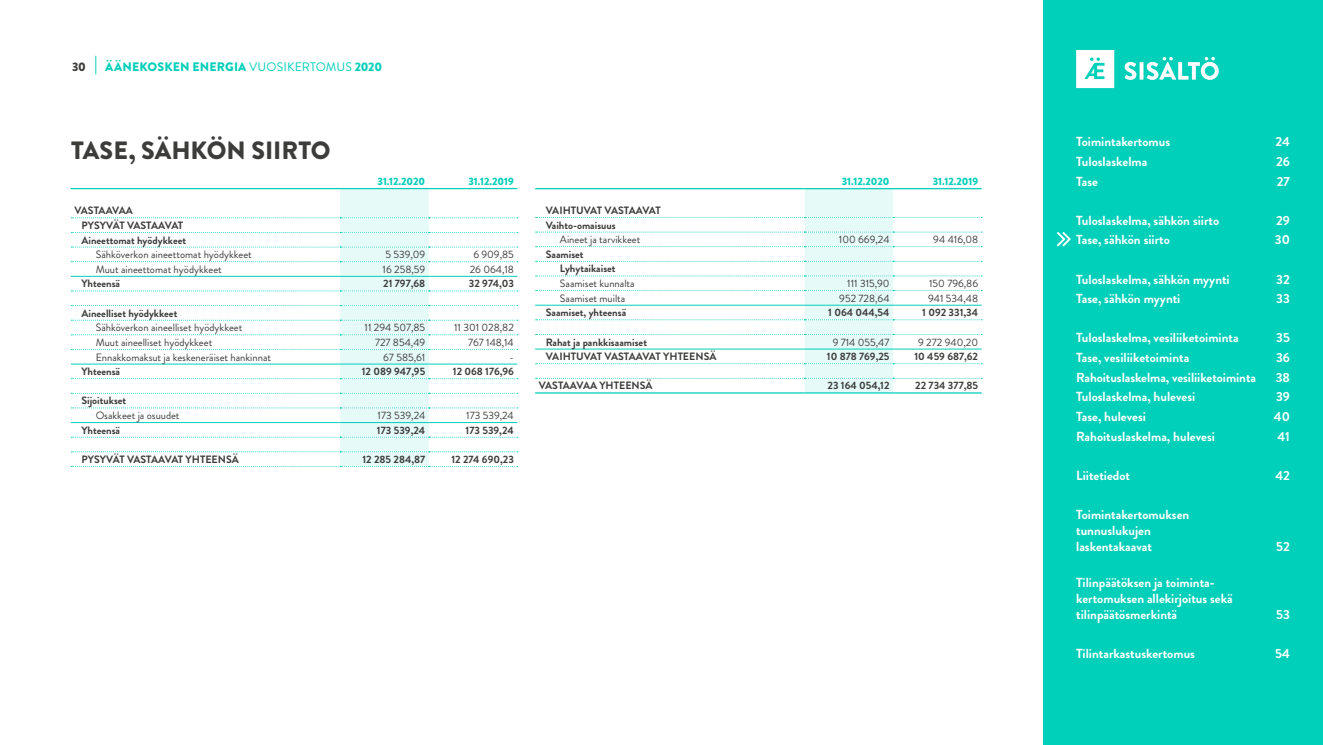
<style>
.page{position:relative;width:1323px;height:745px;background:#fff}
.page>*{position:absolute;margin:0;border:0;box-sizing:border-box;transform-origin:0 0}
.H1_tp{font:900 25px "Brandon Grotesque";color:#3c3c3b}
.t1{font:700 13.12px "Brandon Grotesque";color:#fff}
.t2{font:900 12.25px "Brandon Grotesque";letter-spacing:.01em;color:#00cfb9}
.t3{font:900 12.25px "Brandon Grotesque";color:#3c3c3b}
.table_le_ind_x2{font:10.62px "Brandon Grotesque";color:#3c3c3b}
.table_le_bold_ind{font:700 10.62px "Brandon Grotesque";color:#3c3c3b}
.table_ri{font:10.62px "Brandon Grotesque";color:#3c3c3b}
.table_ri_bold{font:700 10.62px "Brandon Grotesque";color:#3c3c3b}
.table_ri_bold_green{font:900 10.62px "Brandon Grotesque";color:#00cfb9}
.table_le_bold_ind-2{font:700 10.62px "Brandon Grotesque";letter-spacing:-.02em;color:#3c3c3b}
.table_le_bold{font:700 10.62px "Brandon Grotesque";color:#3c3c3b}
.table_le_bold_ind_x2{font:700 10.62px "Brandon Grotesque";color:#3c3c3b}
.table_le_bold-2{font:700 10.62px "Brandon Grotesque";letter-spacing:-.02em;color:#3c3c3b}
.s1{font-weight:400}
</style>
<div class="page">
<div style="left:1043px;top:0;width:280px;height:744px;background:#00cfb9"></div>
<svg style="left:1124px;top:57px;width:95px;height:23px"></svg>
<svg style="left:1076px;top:50px;width:38px;height:38px"></svg>
<svg style="left:95px;top:56px;width:1px;height:18px"></svg>
<svg style="left:71px;top:188px;width:447px;height:278px"></svg>
<hr style="left:71px;top:276px;width:269px;height:1px;background:#00cfb9">
<hr style="left:340px;top:276px;width:89px;height:1px;background:#00cfb9">
<hr style="left:429px;top:276px;width:88px;height:1px;background:#00cfb9">
<hr style="left:71px;top:363px;width:269px;height:1px;background:#00cfb9">
<hr style="left:340px;top:363px;width:89px;height:1px;background:#00cfb9">
<hr style="left:429px;top:363px;width:88px;height:1px;background:#00cfb9">
<hr style="left:71px;top:422px;width:269px;height:1px;background:#00cfb9">
<hr style="left:340px;top:422px;width:89px;height:1px;background:#00cfb9">
<hr style="left:429px;top:422px;width:88px;height:1px;background:#00cfb9">
<hr style="left:71px;top:188px;width:269px;height:1px;background:#00cfb9">
<hr style="left:340px;top:188px;width:89px;height:1px;background:#00cfb9">
<hr style="left:429px;top:188px;width:88px;height:1px;background:#00cfb9">
<svg style="left:536px;top:188px;width:446px;height:204px"></svg>
<hr style="left:535px;top:304px;width:269px;height:1px;background:#00cfb9">
<hr style="left:804px;top:304px;width:89px;height:1px;background:#00cfb9">
<hr style="left:893px;top:304px;width:88px;height:1px;background:#00cfb9">
<hr style="left:535px;top:392px;width:269px;height:1px;background:#00cfb9">
<hr style="left:804px;top:392px;width:89px;height:1px;background:#00cfb9">
<hr style="left:893px;top:392px;width:88px;height:1px;background:#00cfb9">
<hr style="left:535px;top:348px;width:269px;height:1px;background:#00cfb9">
<hr style="left:804px;top:348px;width:89px;height:1px;background:#00cfb9">
<hr style="left:893px;top:348px;width:88px;height:1px;background:#00cfb9">
<hr style="left:535px;top:188px;width:269px;height:1px;background:#00cfb9">
<hr style="left:804px;top:188px;width:89px;height:1px;background:#00cfb9">
<hr style="left:893px;top:188px;width:88px;height:1px;background:#00cfb9">
<svg style="left:1057px;top:232px;width:14px;height:14px"></svg>
<p class="t3" style="left:72px;top:58px;width:15px">30</p>
<p class="t2" style="left:105px;top:58px;width:278px">ÄÄNEKOSKEN ENERGIA <span class="s1">VUOSIKERTOMUS</span> 2020</p>
<h1 class="H1_tp" style="left:71px;top:132px;width:261px">TASE, SÄHKÖN SIIRTO</h1>
<p class="table_ri_bold_green" style="left:377px;top:174px;width:49px">31.12.2020</p>
<p class="table_ri_bold_green" style="left:468px;top:174px;width:47px">31.12.2019</p>
<p class="table_le_bold-2" style="left:74px;top:203px;width:60px">VASTAAVAA</p>
<p class="table_le_bold_ind-2" style="left:81px;top:218px;width:103px">PYSYVÄT VASTAAVAT</p>
<p class="table_le_bold_ind" style="left:81px;top:232px;width:106px">Aineettomat hyödykkeet</p>
<p class="table_le_ind_x2" style="left:96px;top:247px;width:158px">Sähköverkon aineettomat hyödykkeet</p>
<p class="table_ri" style="left:385px;top:247px;width:41px">5 539,09</p>
<p class="table_ri" style="left:473px;top:247px;width:42px">6 909,85</p>
<p class="table_le_ind_x2" style="left:96px;top:261px;width:128px">Muut aineettomat hyödykkeet</p>
<p class="table_ri" style="left:382px;top:261px;width:44px">16 258,59</p>
<p class="table_ri" style="left:470px;top:261px;width:46px">26 064,18</p>
<p class="table_le_bold_ind" style="left:81px;top:276px;width:40px">Yhteensä</p>
<p class="table_ri_bold" style="left:383px;top:276px;width:44px">21 797,68</p>
<p class="table_ri_bold" style="left:469px;top:276px;width:46px">32 974,03</p>
<p class="table_le_bold_ind" style="left:81px;top:305px;width:97px">Aineelliset hyödykkeet</p>
<p class="table_le_ind_x2" style="left:96px;top:320px;width:148px">Sähköverkon aineelliset hyödykkeet</p>
<p class="table_ri" style="left:365px;top:320px;width:62px">11 294 507,85</p>
<p class="table_ri" style="left:454px;top:320px;width:61px">11 301 028,82</p>
<p class="table_le_ind_x2" style="left:96px;top:335px;width:118px">Muut aineelliset hyödykkeet</p>
<p class="table_ri" style="left:375px;top:335px;width:52px">727 854,49</p>
<p class="table_ri" style="left:468px;top:335px;width:47px">767 148,14</p>
<p class="table_le_ind_x2" style="left:96px;top:349px;width:177px">Ennakkomaksut ja keskeneräiset hankinnat</p>
<p class="table_ri" style="left:383px;top:349px;width:44px">67 585,61</p>
<p class="table_le_bold_ind" style="left:81px;top:364px;width:40px">Yhteensä</p>
<p class="table_ri_bold" style="left:362px;top:364px;width:65px">12 089 947,95</p>
<p class="table_ri_bold" style="left:453px;top:364px;width:62px">12 068 176,96</p>
<p class="table_le_bold_ind" style="left:81px;top:393px;width:46px">Sijoitukset</p>
<p class="table_le_ind_x2" style="left:96px;top:408px;width:85px">Osakkeet ja osuudet</p>
<p class="table_ri" style="left:378px;top:408px;width:49px">173 539,24</p>
<p class="table_ri" style="left:466px;top:408px;width:49px">173 539,24</p>
<p class="table_le_bold_ind" style="left:81px;top:422px;width:40px">Yhteensä</p>
<p class="table_ri_bold" style="left:377px;top:422px;width:50px">173 539,24</p>
<p class="table_ri_bold" style="left:466px;top:422px;width:50px">173 539,24</p>
<p class="table_le_bold_ind" style="left:81px;top:451px;width:159px">PYSYVÄT VASTAAVAT YHTEENSÄ</p>
<p class="table_ri_bold" style="left:362px;top:451px;width:64px">12 285 284,87</p>
<p class="table_ri_bold" style="left:451px;top:451px;width:64px">12 274 690,23</p>
<p class="table_ri_bold_green" style="left:842px;top:174px;width:49px">31.12.2020</p>
<p class="table_ri_bold_green" style="left:933px;top:174px;width:47px">31.12.2019</p>
<p class="table_le_bold_ind-2" style="left:546px;top:203px;width:117px">VAIHTUVAT VASTAAVAT</p>
<p class="table_le_bold_ind" style="left:546px;top:217px;width:72px">Vaihto-omaisuus</p>
<p class="table_le_ind_x2" style="left:560px;top:232px;width:82px">Aineet ja tarvikkeet</p>
<p class="table_ri" style="left:839px;top:232px;width:52px">100 669,24</p>
<p class="table_ri" style="left:933px;top:232px;width:46px">94 416,08</p>
<p class="table_le_bold_ind" style="left:546px;top:246px;width:39px">Saamiset</p>
<p class="table_le_bold_ind_x2" style="left:560px;top:261px;width:57px">Lyhytaikaiset</p>
<p class="table_le_ind_x2" style="left:560px;top:276px;width:76px">Saamiset kunnalta</p>
<p class="table_ri" style="left:847px;top:276px;width:44px">111 315,90</p>
<p class="table_ri" style="left:929px;top:276px;width:51px">150 796,86</p>
<p class="table_le_ind_x2" style="left:560px;top:290px;width:67px">Saamiset muilta</p>
<p class="table_ri" style="left:839px;top:290px;width:52px">952 728,64</p>
<p class="table_ri" style="left:928px;top:290px;width:52px">941 534,48</p>
<p class="table_le_bold_ind" style="left:546px;top:305px;width:82px">Saamiset, yhteensä</p>
<p class="table_ri_bold" style="left:828px;top:305px;width:63px">1 064 044,54</p>
<p class="table_ri_bold" style="left:922px;top:305px;width:57px">1 092 331,34</p>
<p class="table_le_bold_ind" style="left:546px;top:334px;width:103px">Rahat ja pankkisaamiset</p>
<p class="table_ri" style="left:833px;top:334px;width:58px">9 714 055,47</p>
<p class="table_ri" style="left:918px;top:334px;width:61px">9 272 940,20</p>
<p class="table_le_bold_ind" style="left:546px;top:349px;width:172px">VAIHTUVAT VASTAAVAT YHTEENSÄ</p>
<p class="table_ri_bold" style="left:827px;top:349px;width:64px">10 878 769,25</p>
<p class="table_ri_bold" style="left:914px;top:349px;width:65px">10 459 687,62</p>
<p class="table_le_bold" style="left:539px;top:378px;width:115px">VASTAAVAA YHTEENSÄ</p>
<p class="table_ri_bold" style="left:827px;top:378px;width:64px">23 164 054,12</p>
<p class="table_ri_bold" style="left:915px;top:378px;width:64px">22 734 377,85</p>
<p class="t1" style="left:1076px;top:133px;width:96px">Toimintakertomus</p>
<p class="t1" style="left:1275px;top:133px;width:16px">24</p>
<p class="t1" style="left:1076px;top:152px;width:73px">Tuloslaskelma</p>
<p class="t1" style="left:1276px;top:152px;width:15px">26</p>
<p class="t1" style="left:1076px;top:172px;width:23px">Tase</p>
<p class="t1" style="left:1277px;top:172px;width:15px">27</p>
<p class="t1" style="left:1076px;top:211px;width:145px">Tuloslaskelma, sähkön siirto</p>
<p class="t1" style="left:1276px;top:211px;width:15px">29</p>
<p class="t1" style="left:1076px;top:230px;width:95px">Tase, sähkön siirto</p>
<p class="t1" style="left:1275px;top:230px;width:17px">30</p>
<p class="t1" style="left:1076px;top:270px;width:155px">Tuloslaskelma, sähkön myynti</p>
<p class="t1" style="left:1276px;top:270px;width:15px">32</p>
<p class="t1" style="left:1076px;top:289px;width:106px">Tase, sähkön myynti</p>
<p class="t1" style="left:1276px;top:289px;width:15px">33</p>
<p class="t1" style="left:1076px;top:328px;width:164px">Tuloslaskelma, vesiliiketoiminta</p>
<p class="t1" style="left:1276px;top:328px;width:15px">35</p>
<p class="t1" style="left:1076px;top:348px;width:115px">Tase, vesiliiketoiminta</p>
<p class="t1" style="left:1276px;top:348px;width:15px">36</p>
<p class="t1" style="left:1076px;top:368px;width:181px">Rahoituslaskelma, vesiliiketoiminta</p>
<p class="t1" style="left:1275px;top:368px;width:16px">38</p>
<p class="t1" style="left:1076px;top:387px;width:121px">Tuloslaskelma, hulevesi</p>
<p class="t1" style="left:1276px;top:387px;width:15px">39</p>
<p class="t1" style="left:1076px;top:407px;width:71px">Tase, hulevesi</p>
<p class="t1" style="left:1274px;top:407px;width:18px">40</p>
<p class="t1" style="left:1076px;top:426px;width:140px">Rahoituslaskelma, hulevesi</p>
<p class="t1" style="left:1277px;top:426px;width:14px">41</p>
<p class="t1" style="left:1076px;top:465px;width:56px">Liitetiedot</p>
<p class="t1" style="left:1275px;top:465px;width:16px">42</p>
<p class="t1" style="left:1076px;top:505px;width:115px">Toimintakertomuksen</p>
<p class="t1" style="left:1076px;top:521px;width:76px">tunnuslukujen</p>
<p class="t1" style="left:1076px;top:537px;width:77px">laskentakaavat</p>
<p class="t1" style="left:1276px;top:537px;width:15px">52</p>
<p class="t1" style="left:1076px;top:572px;width:140px">Tilinpäätöksen ja toiminta-</p>
<p class="t1" style="left:1076px;top:588px;width:158px">kertomuksen allekirjoitus sekä</p>
<p class="t1" style="left:1076px;top:604px;width:103px">tilinpäätösmerkintä</p>
<p class="t1" style="left:1276px;top:604px;width:15px">53</p>
<p class="t1" style="left:1076px;top:644px;width:120px">Tilintarkastuskertomus</p>
<p class="t1" style="left:1275px;top:644px;width:16px">54</p>
</div>
